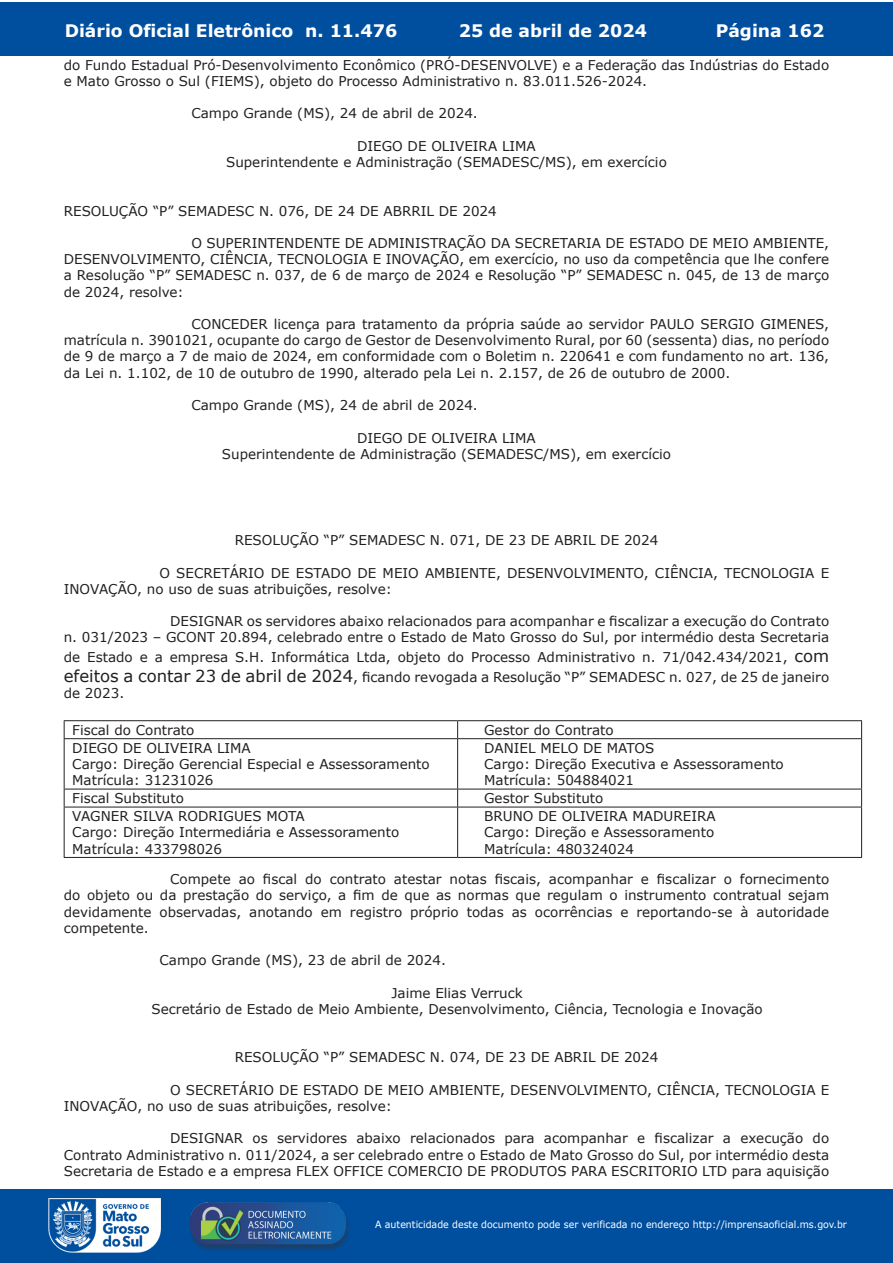
<style>
.page{position:relative;width:893px;height:1263px;background:#fff}
.page>*{position:absolute;margin:0;border:0;box-sizing:border-box;transform-origin:0 0}
.t1{font:700 17.25px "Verdana";color:#fff}
.t2{font:13.5px/16.2px "Verdana";color:#231f20}
.t3{font:9.9px "Verdana";color:#fff;scale:.95 1}
.s1{font-size:16.5px}
</style>
<div class="page">
<div style="left:0;top:2px;width:893px;height:53px;background:#004f9f"></div>
<div style="left:1px;top:1189px;width:892px;height:74px;background:#004f9f"></div>
<img style="left:49px;top:1198px;width:111px;height:54px">
<img style="left:185px;top:1201px;width:168px;height:54px">
<hr style="left:64px;top:720px;width:394px;height:1px;background:#231f20">
<hr style="left:458px;top:720px;width:404px;height:1px;background:#231f20">
<hr style="left:64px;top:738px;width:394px;height:1px;background:#231f20">
<hr style="left:458px;top:738px;width:404px;height:1px;background:#231f20">
<hr style="left:64px;top:789px;width:394px;height:1px;background:#231f20">
<hr style="left:458px;top:789px;width:404px;height:1px;background:#231f20">
<hr style="left:64px;top:807px;width:394px;height:1px;background:#231f20">
<hr style="left:458px;top:807px;width:404px;height:1px;background:#231f20">
<hr style="left:64px;top:857px;width:394px;height:1px;background:#231f20">
<hr style="left:458px;top:857px;width:404px;height:1px;background:#231f20">
<svg style="left:64px;top:721px;width:1px;height:17px"></svg>
<hr style="left:64px;top:739px;width:1px;height:50px;background:#231f20">
<svg style="left:64px;top:789px;width:1px;height:18px"></svg>
<hr style="left:64px;top:807px;width:1px;height:50px;background:#231f20">
<svg style="left:457px;top:721px;width:1px;height:17px"></svg>
<svg style="left:861px;top:721px;width:1px;height:17px"></svg>
<hr style="left:457px;top:739px;width:1px;height:50px;background:#231f20">
<hr style="left:861px;top:739px;width:1px;height:50px;background:#231f20">
<svg style="left:457px;top:789px;width:1px;height:18px"></svg>
<svg style="left:861px;top:789px;width:1px;height:18px"></svg>
<hr style="left:457px;top:807px;width:1px;height:50px;background:#231f20">
<hr style="left:861px;top:807px;width:1px;height:50px;background:#231f20">
<p class="t1" style="left:65px;top:18px;width:334px">Diário Oficial Eletrônico n. 11.476</p>
<p class="t1" style="left:459px;top:18px;width:190px">25 de abril de 2024</p>
<p class="t1" style="left:716px;top:18px;width:110px">Página 162</p>
<p class="t2" style="left:64px;top:57px;width:767px">do Fundo Estadual Pró-Desenvolvimento Econômico (PRÓ-DESENVOLVE) e a Federação das Indústrias do Estado e Mato Grosso o Sul (FIEMS), objeto do Processo Administrativo n. 83.011.526-2024.</p>
<p class="t2" style="left:191px;top:105px;width:288px">Campo Grande (MS), 24 de abril de 2024.</p>
<p class="t2" style="left:226px;top:138px;width:442px;text-align:center">DIEGO DE OLIVEIRA LIMA<br>Superintendente e Administração (SEMADESC/MS), em exercício</p>
<p class="t2" style="left:64px;top:203px;width:434px">RESOLUÇÃO “P” SEMADESC N. 076, DE 24 DE ABRRIL DE 2024</p>
<p class="t2" style="left:64px;top:235px;width:767px;text-align:justify;text-indent:128px">O SUPERINTENDENTE DE ADMINISTRAÇÃO DA SECRETARIA DE ESTADO DE MEIO AMBIENTE, DESENVOLVIMENTO, CIÊNCIA, TECNOLOGIA E INOVAÇÃO, em exercício, no uso da competência que lhe confere a Resolução “P” SEMADESC n. 037, de 6 de março de 2024 e Resolução “P” SEMADESC n. 045, de 13 de março de 2024, resolve:</p>
<p class="t2" style="left:64px;top:316px;width:767px;text-align:justify;text-indent:128px">CONCEDER licença para tratamento da própria saúde ao servidor PAULO SERGIO GIMENES, matrícula n. 3901021, ocupante do cargo de Gestor de Desenvolvimento Rural, por 60 (sessenta) dias, no período de 9 de março a 7 de maio de 2024, em conformidade com o Boletim n. 220641 e com fundamento no art. 136, da Lei n. 1.102, de 10 de outubro de 1990, alterado pela Lei n. 2.157, de 26 de outubro de 2000.</p>
<p class="t2" style="left:191px;top:397px;width:288px">Campo Grande (MS), 24 de abril de 2024.</p>
<p class="t2" style="left:222px;top:429px;width:451px;text-align:center">DIEGO DE OLIVEIRA LIMA<br>Superintendente de Administração (SEMADESC/MS), em exercício</p>
<p class="t2" style="left:235px;top:532px;width:425px">RESOLUÇÃO “P” SEMADESC N. 071, DE 23 DE ABRIL DE 2024</p>
<p class="t2" style="left:64px;top:564px;width:767px;text-indent:96px">O SECRETÁRIO DE ESTADO DE MEIO AMBIENTE, DESENVOLVIMENTO, CIÊNCIA, TECNOLOGIA E<br>INOVAÇÃO, no uso de suas atribuições, resolve:</p>
<p class="t2" style="left:64px;top:613px;width:767px;text-align:right">DESIGNAR os servidores abaixo relacionados para acompanhar e fiscalizar a execução do Contrato<br>n. 031/2023 – GCONT 20.894, celebrado entre o Estado de Mato Grosso do Sul, por intermédio desta Secretaria</p>
<p class="t2" style="left:64px;top:647px;width:767px;line-height:19.8px">de Estado e a empresa S.H. Informática Ltda, objeto do Processo Administrativo n. 71/042.434/2021, <span class="s1">com efeitos a contar 23 de abril de 2024</span>, ficando revogada a Resolução “P” SEMADESC n. 027, de 25 de janeiro</p>
<p class="t2" style="left:64px;top:685px;width:62px">de 2023.</p>
<p class="t2" style="left:72px;top:722px;width:124px">Fiscal do Contrato</p>
<p class="t2" style="left:484px;top:722px;width:131px">Gestor do Contrato</p>
<p class="t2" style="left:72px;top:740px;width:359px">DIEGO DE OLIVEIRA LIMA<br>Cargo: Direção Gerencial Especial e Assessoramento<br>Matrícula: 31231026</p>
<p class="t2" style="left:484px;top:740px;width:301px">DANIEL MELO DE MATOS<br>Cargo: Direção Executiva e Assessoramento<br>Matrícula: 504884021</p>
<p class="t2" style="left:72px;top:790px;width:113px">Fiscal Substituto</p>
<p class="t2" style="left:484px;top:790px;width:121px">Gestor Substituto</p>
<p class="t2" style="left:72px;top:808px;width:329px">VAGNER SILVA RODRIGUES MOTA<br>Cargo: Direção Intermediária e Assessoramento<br>Matrícula: 433798026</p>
<p class="t2" style="left:484px;top:808px;width:233px;text-align:justify">BRUNO DE OLIVEIRA MADUREIRA Cargo: Direção e Assessoramento Matrícula: 480324024</p>
<p class="t2" style="left:64px;top:871px;width:767px;text-align:justify;text-indent:106px">Compete ao fiscal do contrato atestar notas fiscais, acompanhar e fiscalizar o fornecimento do objeto ou da prestação do serviço, a fim de que as normas que regulam o instrumento contratual sejam devidamente observadas, anotando em registro próprio todas as ocorrências e reportando-se à autoridade competente.</p>
<p class="t2" style="left:159px;top:952px;width:288px">Campo Grande (MS), 23 de abril de 2024.</p>
<p class="t2" style="left:152px;top:984px;width:612px;text-align:center">Jaime Elias Verruck<br>Secretário de Estado de Meio Ambiente, Desenvolvimento, Ciência, Tecnologia e Inovação</p>
<p class="t2" style="left:235px;top:1049px;width:425px">RESOLUÇÃO “P” SEMADESC N. 074, DE 23 DE ABRIL DE 2024</p>
<p class="t2" style="left:64px;top:1082px;width:767px;text-indent:106px">O SECRETÁRIO DE ESTADO DE MEIO AMBIENTE, DESENVOLVIMENTO, CIÊNCIA, TECNOLOGIA E<br>INOVAÇÃO, no uso de suas atribuições, resolve:</p>
<p class="t2" style="left:64px;top:1130px;width:767px;text-align:justify;text-indent:106px">DESIGNAR os servidores abaixo relacionados para acompanhar e fiscalizar a execução do Contrato Administrativo n. 011/2024, a ser celebrado entre o Estado de Mato Grosso do Sul, por intermédio desta Secretaria de Estado e a empresa FLEX OFFICE COMERCIO DE PRODUTOS PARA ESCRITORIO LTD para aquisição</p>
<p class="t3" style="left:375px;top:1218px;width:498px">A autenticidade deste documento pode ser verificada no endereço http://imprensaoficial.ms.gov.br</p>
</div>
